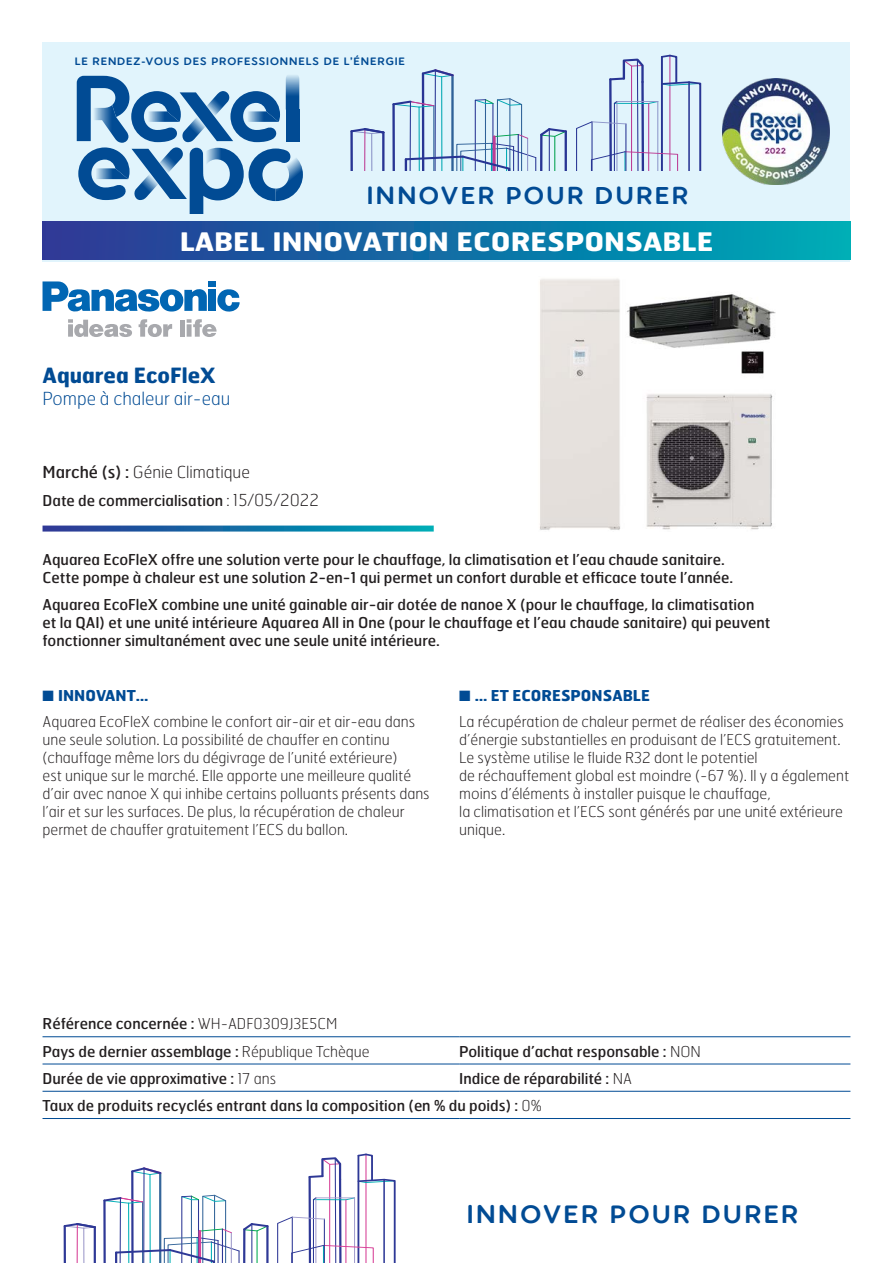
<style>
.page{position:relative;width:893px;height:1263px;background:#fff}
.page>*{position:absolute;margin:0;border:0;box-sizing:border-box;transform-origin:0 0}
.t1{font:700 25.5px "Hermes";color:#fff;scale:1.1 1}
.t2{font:600 25.2px "Rexel Type Beta";letter-spacing:.1em;color:#014b94}
.t3{font:600 24.45px "Rexel Type Beta";letter-spacing:.1em;color:#014b94}
.t4{font:700 21px "Hermes";color:#014b94}
.t5{font:100 18px "Hermes";color:#014b94}
.t6{font:100 16.5px "Hermes";color:#231f20}
.t7{font:15px/18px "Hermes";color:#231f20}
.t8{font:100 15px/18px "Hermes";color:#231f20}
.t9{font:700 15px "Hermes";color:#014b94}
.t10{font:600 10.8px "Rexel Type Beta";letter-spacing:.085em;color:#014b94}
.s1{font-weight:400}
.s2{font-weight:100}
.s3{font-weight:100;font-size:16.5px}
</style>
<div class="page">
<svg style="left:63px;top:1153px;width:333px;height:110px"></svg>
<hr style="left:257px;top:1231px;width:1px;height:32px;background:#00aa4f">
<div style="left:43px;top:42px;width:807px;height:219px;background:#e1f4fc"></div>
<div style="left:43px;top:221px;width:807px;height:38px;background:linear-gradient(to right,#2b3595,#00abb7)"></div>
<svg style="left:77px;top:75px;width:226px;height:139px"></svg>
<svg style="left:350px;top:54px;width:352px;height:116px"></svg>
<hr style="left:554px;top:136px;width:1px;height:34px;background:#00aa4f">
<img style="left:723px;top:79px;width:106px;height:106px">
<img style="left:540px;top:278px;width:236px;height:252px">
<svg style="left:68px;top:319px;width:64px;height:18px"></svg>
<svg style="left:139px;top:319px;width:33px;height:18px"></svg>
<hr style="left:180px;top:320px;width:4px;height:17px;background:#a8a9ad">
<svg style="left:187px;top:319px;width:30px;height:18px"></svg>
<svg style="left:43px;top:281px;width:164px;height:31px"></svg>
<div style="left:208px;top:290px;width:8px;height:21px;background:#0166b3"></div>
<div style="left:208px;top:281px;width:8px;height:6px;background:#0166b3"></div>
<svg style="left:217px;top:289px;width:23px;height:23px"></svg>
<svg style="left:43px;top:525px;width:391px;height:6px;background:#277dad"></svg>
<hr style="left:43px;top:1036px;width:416px;height:1px;background:#014b94">
<hr style="left:459px;top:1036px;width:391px;height:1px;background:#014b94">
<hr style="left:43px;top:1064px;width:416px;height:1px;background:#014b94">
<hr style="left:459px;top:1064px;width:391px;height:1px;background:#014b94">
<hr style="left:43px;top:1091px;width:416px;height:1px;background:#014b94">
<hr style="left:459px;top:1091px;width:391px;height:1px;background:#014b94">
<hr style="left:43px;top:1118px;width:416px;height:1px;background:#014b94">
<hr style="left:459px;top:1118px;width:391px;height:1px;background:#014b94">
<p class="t10" style="left:75px;top:55px;width:332px">LE RENDEZ-VOUS DES PROFESSIONNELS DE L’ÉNERGIE</p>
<h3 class="t3" style="left:367px;top:182px;width:323px">INNOVER POUR DURER</h3>
<h1 class="t1" style="left:180px;top:225px;width:487px">LABEL INNOVATION ECORESPONSABLE</h1>
<p class="t4" style="left:43px;top:362px;width:175px">Aquarea EcoFleX</p>
<p class="t5" style="left:43px;top:387px;width:189px">Pompe à chaleur air-eau</p>
<p class="t6" style="left:43px;top:462px;width:209px"><span class="s1">Marché (s) :</span> Génie Climatique</p>
<p class="t7" style="left:43px;top:492px;width:278px">Date de commercialisation <span class="s2">:</span> <span class="s3">15/05/2022</span></p>
<p class="t7" style="left:43px;top:550px;width:692px">Aquarea EcoFleX offre une solution verte pour le chauffage, la climatisation et l’eau chaude sanitaire.<br>Cette pompe à chaleur est une solution 2-en-1 qui permet un confort durable et efficace toute l’année.</p>
<p class="t7" style="left:43px;top:595px;width:729px">Aquarea EcoFleX combine une unité gainable air-air dotée de nanoe X (pour le chauffage, la climatisation et la QAI) et une unité intérieure Aquarea All in One (pour le chauffage et l’eau chaude sanitaire) qui peuvent fonctionner simultanément avec une seule unité intérieure.</p>
<p class="t9" style="left:43px;top:686px;width:107px">■ INNOVANT…</p>
<p class="t9" style="left:459px;top:686px;width:192px">■ … ET ECORESPONSABLE</p>
<p class="t8" style="left:43px;top:712px;width:389px">Aquarea EcoFleX combine le confort air-air et air-eau dans une seule solution. La possibilité de chauffer en continu (chauffage même lors du dégivrage de l’unité extérieure)<br>est unique sur le marché. Elle apporte une meilleure qualité d’air avec nanoe X qui inhibe certains polluants présents dans l’air et sur les surfaces. De plus, la récupération de chaleur permet de chauffer gratuitement l’ECS du ballon.</p>
<p class="t8" style="left:459px;top:712px;width:391px">La récupération de chaleur permet de réaliser des économies d’énergie substantielles en produisant de l’ECS gratuitement.<br>Le système utilise le fluide R32 dont le potentiel<br>de réchauffement global est moindre (-67 %). Il y a également moins d’éléments à installer puisque le chauffage,<br>la climatisation et l’ECS sont générés par une unité extérieure unique.</p>
<p class="t7" style="left:43px;top:1014px;width:296px">Référence concernée : <span class="s2">WH-ADF0309J3E5CM</span></p>
<p class="t7" style="left:43px;top:1042px;width:329px">Pays de dernier assemblage : <span class="s2">République Tchèque</span></p>
<p class="t7" style="left:459px;top:1042px;width:243px">Politique d’achat responsable : <span class="s2">NON</span></p>
<p class="t7" style="left:43px;top:1069px;width:235px">Durée de vie approximative : <span class="s2">17 ans</span></p>
<p class="t7" style="left:459px;top:1069px;width:174px">Indice de réparabilité : <span class="s2">NA</span></p>
<p class="t7" style="left:43px;top:1096px;width:501px">Taux de produits recyclés entrant dans la composition (en % du poids) : <span class="s2">0%</span></p>
<h2 class="t2" style="left:467px;top:1199px;width:333px">INNOVER POUR DURER</h2>
</div>
